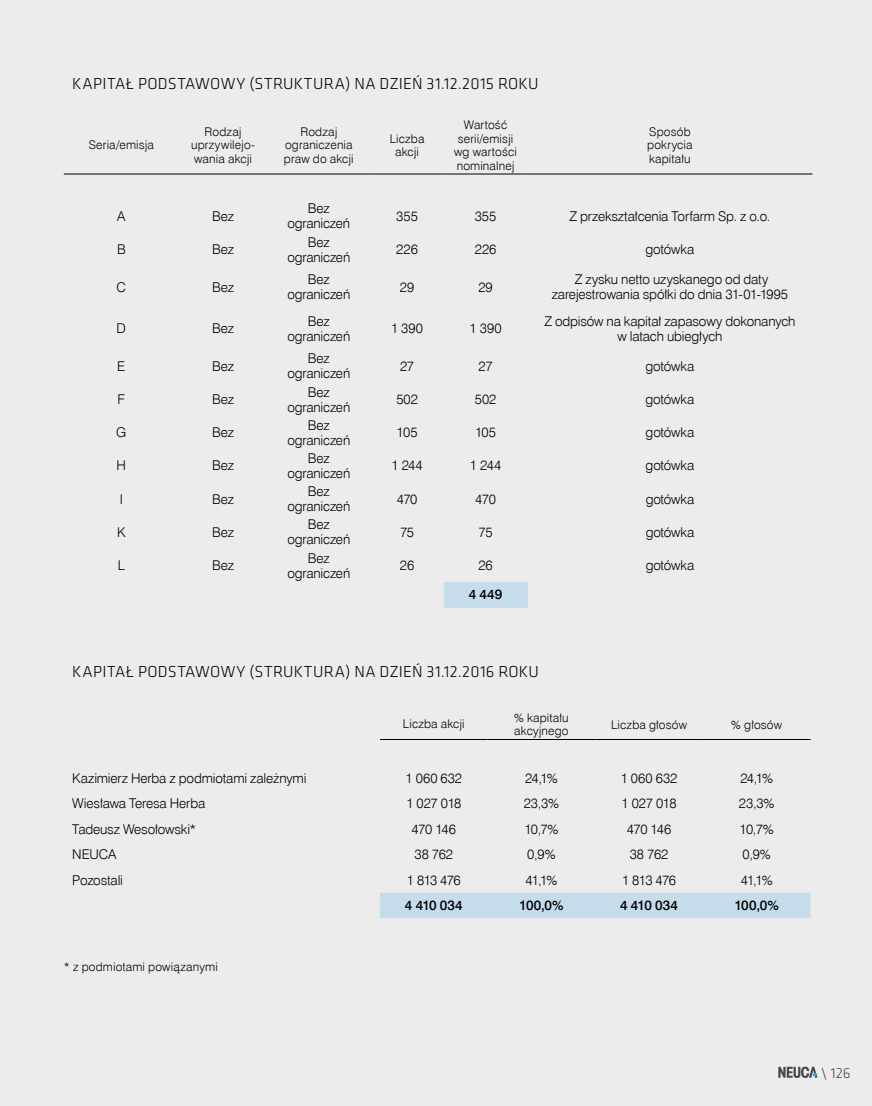
<style>
.page{position:relative;width:872px;height:1106px;background:#ececed}
.page>*{position:absolute;margin:0;border:0;box-sizing:border-box;transform-origin:0 0}
.t1{font:300 16.5px "Klavika";letter-spacing:.015em;color:#000}
.t2{font:300 15px "Klavika";color:#494948}
.t3{font:13.5px/15px "Swis 721 Lt EU";letter-spacing:-.01em;color:#000;text-align:center}
.t4{font:13.5px "Swis 721 Md EU";letter-spacing:.005em;color:#000}
.t5{font:12px/13.5px "Swis 721 Lt EU";letter-spacing:.015em;color:#000;text-align:center}
</style>
<div class="page">
<div style="left:444px;top:582px;width:83px;height:25px;background:#c5dcea"></div>
<hr style="left:64px;top:174px;width:115px;height:1px;background:#000">
<hr style="left:179px;top:174px;width:88px;height:1px;background:#000">
<hr style="left:267px;top:174px;width:103px;height:1px;background:#000">
<hr style="left:370px;top:174px;width:74px;height:1px;background:#000">
<hr style="left:444px;top:174px;width:83px;height:1px;background:#000">
<hr style="left:527px;top:174px;width:285px;height:1px;background:#000">
<div style="left:380px;top:892px;width:430px;height:26px;background:#c5dcea"></div>
<hr style="left:380px;top:739px;width:107px;height:1px;background:#000">
<hr style="left:487px;top:739px;width:108px;height:1px;background:#000">
<hr style="left:595px;top:739px;width:108px;height:1px;background:#000">
<hr style="left:703px;top:739px;width:107px;height:1px;background:#000">
<svg style="left:778px;top:1066px;width:39px;height:11px"></svg>
<p class="t1" style="left:72px;top:75px;width:468px">KAPITAŁ PODSTAWOWY (STRUKTURA) NA DZIEŃ 31.12.2015 ROKU</p>
<p class="t5" style="left:89px;top:139px;width:67px">Seria/emisja</p>
<p class="t5" style="left:191px;top:125px;width:65px">Rodzaj uprzywilejo&shy;wania akcji</p>
<p class="t5" style="left:284px;top:125px;width:71px">Rodzaj ograniczenia praw do akcji</p>
<p class="t5" style="left:390px;top:132px;width:36px">Liczba akcji</p>
<p class="t5" style="left:454px;top:118px;width:64px">Wartość serii/emisji wg wartości nominalnej</p>
<p class="t5" style="left:647px;top:125px;width:47px;text-align:left">Sposób pokrycia kapitału</p>
<p class="t3" style="left:117px;top:209px;width:10px">A</p>
<p class="t3" style="left:212px;top:209px;width:23px">Bez</p>
<p class="t3" style="left:287px;top:201px;width:64px">Bez ograniczeń</p>
<p class="t3" style="left:396px;top:209px;width:23px">355</p>
<p class="t3" style="left:475px;top:209px;width:23px">355</p>
<p class="t3" style="left:569px;top:209px;width:202px">Z przekształcenia Torfarm Sp. z o.o.</p>
<p class="t3" style="left:117px;top:242px;width:10px">B</p>
<p class="t3" style="left:212px;top:242px;width:23px">Bez</p>
<p class="t3" style="left:287px;top:235px;width:64px">Bez ograniczeń</p>
<p class="t3" style="left:396px;top:242px;width:23px">226</p>
<p class="t3" style="left:475px;top:242px;width:23px">226</p>
<p class="t3" style="left:645px;top:242px;width:50px">gotówka</p>
<p class="t3" style="left:117px;top:280px;width:11px">C</p>
<p class="t3" style="left:212px;top:280px;width:23px">Bez</p>
<p class="t3" style="left:287px;top:272px;width:64px">Bez ograniczeń</p>
<p class="t3" style="left:400px;top:280px;width:16px">29</p>
<p class="t3" style="left:478px;top:280px;width:16px">29</p>
<p class="t3" style="left:552px;top:272px;width:238px">Z zysku netto uzyskanego od daty zarejestrowania spółki do dnia 31-01-1995</p>
<p class="t3" style="left:117px;top:321px;width:11px">D</p>
<p class="t3" style="left:212px;top:321px;width:23px">Bez</p>
<p class="t3" style="left:287px;top:314px;width:64px">Bez ograniczeń</p>
<p class="t3" style="left:391px;top:321px;width:33px">1 390</p>
<p class="t3" style="left:469px;top:321px;width:33px">1 390</p>
<p class="t3" style="left:544px;top:314px;width:253px">Z odpisów na kapitał zapasowy dokonanych w latach ubiegłych</p>
<p class="t3" style="left:117px;top:359px;width:10px">E</p>
<p class="t3" style="left:212px;top:359px;width:23px">Bez</p>
<p class="t3" style="left:287px;top:351px;width:64px">Bez ograniczeń</p>
<p class="t3" style="left:400px;top:359px;width:16px">27</p>
<p class="t3" style="left:478px;top:359px;width:16px">27</p>
<p class="t3" style="left:645px;top:359px;width:50px">gotówka</p>
<p class="t3" style="left:117px;top:392px;width:9px">F</p>
<p class="t3" style="left:212px;top:392px;width:23px">Bez</p>
<p class="t3" style="left:287px;top:384px;width:64px">Bez ograniczeń</p>
<p class="t3" style="left:396px;top:392px;width:23px">502</p>
<p class="t3" style="left:475px;top:392px;width:23px">502</p>
<p class="t3" style="left:645px;top:392px;width:50px">gotówka</p>
<p class="t3" style="left:116px;top:425px;width:12px">G</p>
<p class="t3" style="left:212px;top:425px;width:23px">Bez</p>
<p class="t3" style="left:287px;top:418px;width:64px">Bez ograniczeń</p>
<p class="t3" style="left:396px;top:425px;width:22px">105</p>
<p class="t3" style="left:475px;top:425px;width:22px">105</p>
<p class="t3" style="left:645px;top:425px;width:50px">gotówka</p>
<p class="t3" style="left:117px;top:458px;width:11px">H</p>
<p class="t3" style="left:212px;top:458px;width:23px">Bez</p>
<p class="t3" style="left:287px;top:451px;width:64px">Bez ograniczeń</p>
<p class="t3" style="left:391px;top:458px;width:33px">1 244</p>
<p class="t3" style="left:470px;top:458px;width:33px">1 244</p>
<p class="t3" style="left:645px;top:458px;width:50px">gotówka</p>
<p class="t3" style="left:120px;top:491px;width:5px">I</p>
<p class="t3" style="left:212px;top:491px;width:23px">Bez</p>
<p class="t3" style="left:287px;top:484px;width:64px">Bez ograniczeń</p>
<p class="t3" style="left:397px;top:491px;width:22px">470</p>
<p class="t3" style="left:475px;top:491px;width:22px">470</p>
<p class="t3" style="left:645px;top:491px;width:50px">gotówka</p>
<p class="t3" style="left:117px;top:525px;width:10px">K</p>
<p class="t3" style="left:212px;top:525px;width:23px">Bez</p>
<p class="t3" style="left:287px;top:517px;width:64px">Bez ograniczeń</p>
<p class="t3" style="left:400px;top:525px;width:16px">75</p>
<p class="t3" style="left:478px;top:525px;width:16px">75</p>
<p class="t3" style="left:645px;top:525px;width:50px">gotówka</p>
<p class="t3" style="left:118px;top:558px;width:9px">L</p>
<p class="t3" style="left:212px;top:558px;width:23px">Bez</p>
<p class="t3" style="left:287px;top:550px;width:64px">Bez ograniczeń</p>
<p class="t3" style="left:400px;top:558px;width:16px">26</p>
<p class="t3" style="left:478px;top:558px;width:16px">26</p>
<p class="t3" style="left:645px;top:558px;width:50px">gotówka</p>
<p class="t4" style="left:469px;top:586px;width:35px">4 449</p>
<p class="t1" style="left:72px;top:663px;width:468px">KAPITAŁ PODSTAWOWY (STRUKTURA) NA DZIEŃ 31.12.2016 ROKU</p>
<p class="t5" style="left:403px;top:717px;width:63px">Liczba akcji</p>
<p class="t5" style="left:514px;top:711px;width:56px;text-align:left">% kapitału akcyjnego</p>
<p class="t5" style="left:611px;top:717px;width:77px">Liczba głosów</p>
<p class="t5" style="left:731px;top:717px;width:52px">% głosów</p>
<p class="t3" style="left:72px;top:770px;width:236px">Kazimierz Herba z podmiotami zależnymi</p>
<p class="t3" style="left:405px;top:770px;width:58px">1 060 632</p>
<p class="t3" style="left:525px;top:770px;width:34px">24,1%</p>
<p class="t3" style="left:620px;top:770px;width:58px">1 060 632</p>
<p class="t3" style="left:740px;top:770px;width:34px">24,1%</p>
<p class="t3" style="left:72px;top:796px;width:134px">Wiesława Teresa Herba</p>
<p class="t3" style="left:406px;top:796px;width:56px">1 027 018</p>
<p class="t3" style="left:523px;top:796px;width:37px">23,3%</p>
<p class="t3" style="left:621px;top:796px;width:56px">1 027 018</p>
<p class="t3" style="left:739px;top:796px;width:37px">23,3%</p>
<p class="t3" style="left:72px;top:821px;width:126px">Tadeusz Wesołowski*</p>
<p class="t3" style="left:411px;top:821px;width:46px">470 146</p>
<p class="t3" style="left:524px;top:821px;width:36px">10,7%</p>
<p class="t3" style="left:627px;top:821px;width:46px">470 146</p>
<p class="t3" style="left:739px;top:821px;width:36px">10,7%</p>
<p class="t3" style="left:72px;top:847px;width:46px">NEUCA</p>
<p class="t3" style="left:414px;top:847px;width:40px">38 762</p>
<p class="t3" style="left:527px;top:847px;width:30px">0,9%</p>
<p class="t3" style="left:630px;top:847px;width:40px">38 762</p>
<p class="t3" style="left:742px;top:847px;width:30px">0,9%</p>
<p class="t3" style="left:72px;top:872px;width:52px">Pozostali</p>
<p class="t3" style="left:407px;top:872px;width:56px">1 813 476</p>
<p class="t3" style="left:525px;top:872px;width:33px">41,1%</p>
<p class="t3" style="left:622px;top:872px;width:56px">1 813 476</p>
<p class="t3" style="left:740px;top:872px;width:33px">41,1%</p>
<p class="t4" style="left:405px;top:897px;width:59px">4 410 034</p>
<p class="t4" style="left:519px;top:897px;width:46px">100,0%</p>
<p class="t4" style="left:620px;top:897px;width:59px">4 410 034</p>
<p class="t4" style="left:734px;top:897px;width:46px">100,0%</p>
<p class="t5" style="left:64px;top:960px;width:156px">* z podmiotami powiązanymi</p>
<p class="t2" style="left:821px;top:1064px;width:31px">\ 126</p>
</div>
